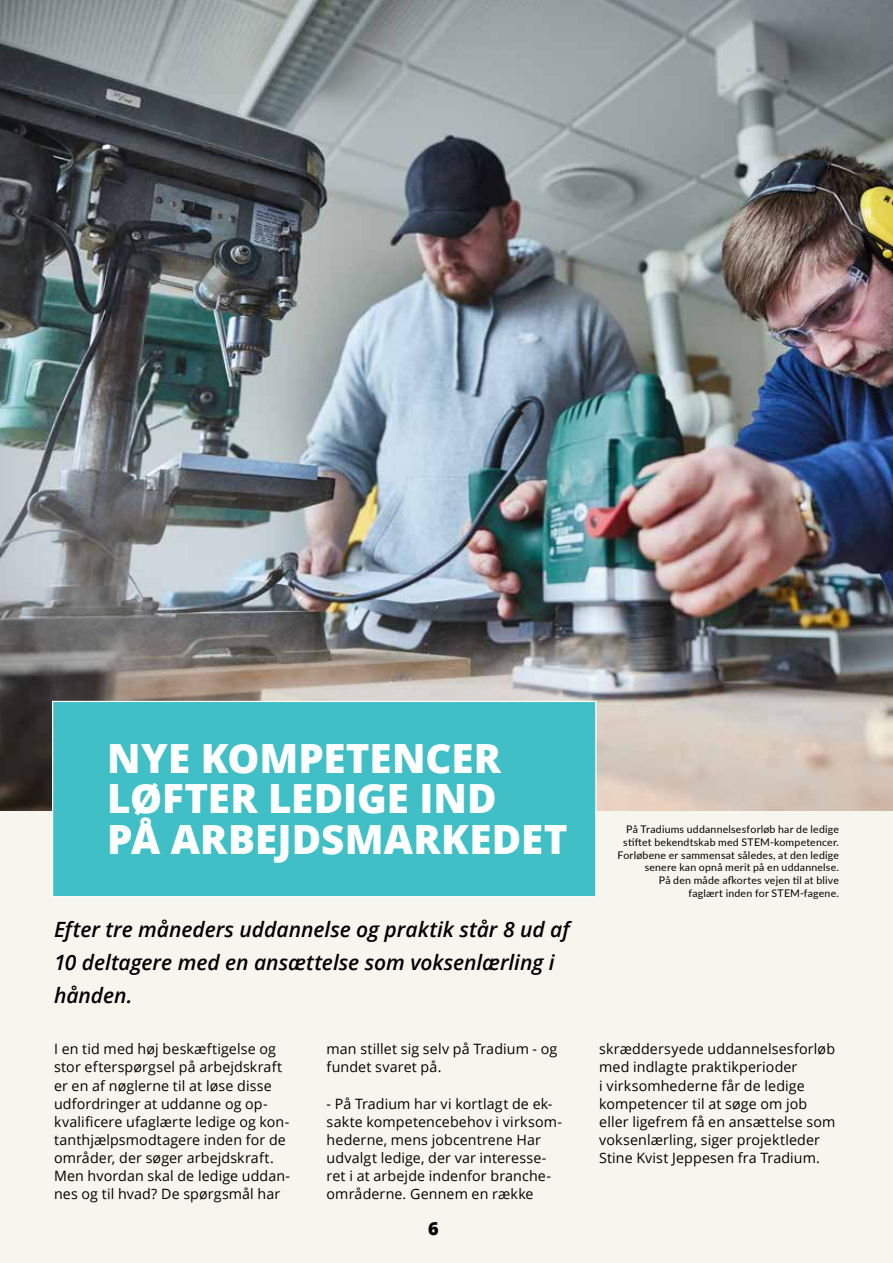
<style>
.page{position:relative;width:893px;height:1263px;background:#fff}
.page>*{position:absolute;margin:0;border:0;box-sizing:border-box;transform-origin:0 0}
.t1{font:800 40.35px/40.3px "Open Sans";color:#fff}
.t2{font:italic 600 21px/33px "Open Sans";letter-spacing:-.005em;color:#000}
.t3{font:800 18px "Open Sans";color:#000}
.t4{font:14.25px/18px "Open Sans";letter-spacing:.01em;color:#000}
.t5{font:10.5px/12.6px "Lato";letter-spacing:.02em;color:#000;text-align:right}
</style>
<div class="page">
<img style="left:0;top:0;width:893px;height:811px">
<div style="left:0;top:811px;width:893px;height:452px;background:#f7f6ee"></div>
<div style="left:53px;top:701px;width:543px;height:196px;background:#40c0c6"></div>
<div style="left:52px;top:701px;width:544px;height:196px;border:1px solid #fff"></div>
<h1 class="t1" style="left:107px;top:736px;width:462px">NYE KOMPETENCER<br>LØFTER LEDIGE IND<br>PÅ ARBEJDSMARKEDET</h1>
<h2 class="t2" style="left:54px;top:912px;width:517px">Efter tre måneders uddannelse og praktik står 8 ud af<br>10 deltagere med en ansættelse som voksenlærling i hånden.</h2>
<p class="t4" style="left:54px;top:1040px;width:238px">I en tid med høj beskæftigelse og stor efterspørgsel på arbejdskraft er en af nøglerne til at løse disse udfordringer at uddanne og op&shy;kvalificere ufaglærte ledige og kon&shy;tanthjælpsmodtagere inden for de områder, der søger arbejdskraft.<br>Men hvordan skal de ledige uddan&shy;nes og til hvad? De spørgsmål har</p>
<p class="t4" style="left:327px;top:1040px;width:232px">man stillet sig selv på Tradium - og fundet svaret på.</p>
<p class="t4" style="left:327px;top:1094px;width:237px">- På Tradium har vi kortlagt de ek&shy;sakte kompetencebehov i virksom&shy;hederne, mens jobcentrene Har udvalgt ledige, der var interesse&shy;ret i at arbejde indenfor branche&shy;områderne. Gennem en række</p>
<p class="t3" style="left:428px;top:1215px;width:12px">6</p>
<p class="t5" style="left:617px;top:823px;width:223px">På Tradiums uddannelsesforløb har de ledige stiftet bekendtskab med STEM-kompetencer.<br>Forløbene er sammensat således, at den ledige senere kan opnå merit på en uddannelse.<br>På den måde afkortes vejen til at blive<br>faglært inden for STEM-fagene.</p>
<p class="t4" style="left:599px;top:1040px;width:238px">skræddersyede uddannelsesforløb med indlagte praktikperioder<br>i virksomhederne får de ledige kompetencer til at søge om job eller ligefrem få en ansættelse som voksenlærling, siger projektleder Stine Kvist Jeppesen fra Tradium.</p>
</div>
